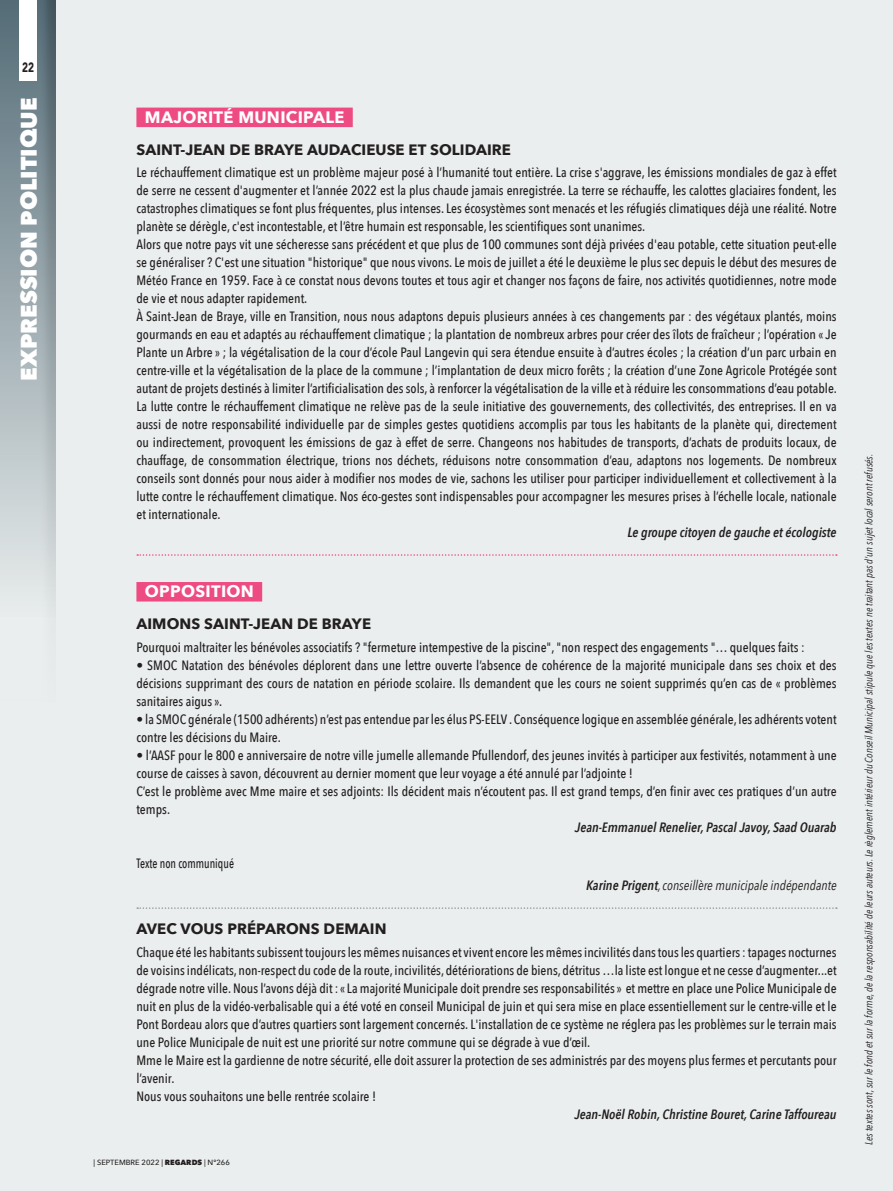
<style>
.page{position:relative;width:893px;height:1191px;background:#eaeeee}
.page>*{position:absolute;margin:0;border:0;box-sizing:border-box;transform-origin:0 0}
.t1{font:800 22.5px "Avenir Next";color:#fff}
.Expression_pol_TIT{font:700 16.5px "Avenir Next";letter-spacing:.02em;color:#fff}
.Exprsession_pol_te{font:700 15px "Avenir Next";letter-spacing:.005em;color:#231f20}
.Expression_pol_sur{font:700 15px "Avenir Next";letter-spacing:.005em;color:#231f20}
.Eprssion_pol_texte{font:500 13.5px/18px "Avenir Next Condensed";color:#231f20;text-align:justify}
.Exprsession_pol_te-2{font:italic 600 13.5px "Avenir Next Condensed";color:#231f20}
.Exprsession_pol_te-3{font:italic 13.5px "Avenir Next Condensed";color:#231f20}
.Expresion_pol_sign{font:italic 600 13.5px "Avenir Next Condensed";color:#231f20}
.Exprsession_pol_te-4{font:500 13.5px "Avenir Next Condensed";color:#231f20;scale:.85 1}
.t2{font:900 13.5px "Avenir";color:#231f20;scale:.75 1}
.t3{font:italic 10.5px "Avenir Next Condensed";color:#231f20}
.t4{font:500 7.5px "Avenir Next";color:#231f20}
.s1{font-weight:600}
.s2{font-weight:800}
</style>
<div class="page">
<div style="left:136px;top:108px;width:217px;height:19px;background:#ef4b83"></div>
<svg style="left:137px;top:554px;width:700px;height:2px"></svg>
<div style="left:136px;top:582px;width:126px;height:19px;background:#ef4b83"></div>
<svg style="left:137px;top:907px;width:700px;height:2px"></svg>
<div style="left:0;top:0;width:57px;height:702px;background:#231f20;opacity:.85"></div>
<svg style="left:0;top:0;width:55px;height:617px"></svg>
<div style="left:20px;top:0;width:17px;height:81px;background:#fff"></div>
<p class="t2" style="left:22px;top:56px;width:17px">22</p>
<h1 class="t1" style="left:15px;top:381px;width:285px;rotate:-90deg">EXPRESSION POLITIQUE</h1>
<p class="Expression_pol_TIT" style="left:145px;top:103px;width:201px">MAJORITÉ MUNICIPALE</p>
<p class="Expression_pol_sur" style="left:136px;top:137px;width:376px">SAINT-JEAN DE BRAYE AUDACIEUSE ET SOLIDAIRE</p>
<p class="Eprssion_pol_texte" style="left:136px;top:163px;width:702px">Le réchauffement climatique est un problème majeur posé à l’humanité tout entière. La crise s'aggrave, les émissions mondiales de gaz à effet de serre ne cessent d'augmenter et l’année 2022 est la plus chaude jamais enregistrée. La terre se réchauffe, les calottes glaciaires fondent, les catastrophes climatiques se font plus fréquentes, plus intenses. Les écosystèmes sont menacés et les réfugiés climatiques déjà une réalité. Notre planète se dérègle, c'est incontestable, et l’être humain est responsable, les scientifiques sont unanimes.</p>
<p class="Eprssion_pol_texte" style="left:136px;top:235px;width:702px">Alors que notre pays vit une sécheresse sans précédent et que plus de 100 communes sont déjà privées d'eau potable, cette situation peut-elle se généraliser ? C'est une situation "historique" que nous vivons. Le mois de juillet a été le deuxième le plus sec depuis le début des mesures de Météo France en 1959. Face à ce constat nous devons toutes et tous agir et changer nos façons de faire, nos activités quotidiennes, notre mode de vie et nous adapter rapidement.</p>
<p class="Eprssion_pol_texte" style="left:136px;top:307px;width:702px">À Saint-Jean de Braye, ville en Transition, nous nous adaptons depuis plusieurs années à ces changements par : des végétaux plantés, moins gourmands en eau et adaptés au réchauffement climatique ; la plantation de nombreux arbres pour créer des îlots de fraîcheur ; l’opération « Je Plante un Arbre » ; la végétalisation de la cour d’école Paul Langevin qui sera étendue ensuite à d’autres écoles ; la création d’un parc urbain en centre-ville et la végétalisation de la place de la commune ; l’implantation de deux micro forêts ; la création d’une Zone Agricole Protégée sont autant de projets destinés à limiter l’artificialisation des sols, à renforcer la végétalisation de la ville et à réduire les consommations d’eau potable.</p>
<p class="Eprssion_pol_texte" style="left:136px;top:397px;width:702px">La lutte contre le réchauffement climatique ne relève pas de la seule initiative des gouvernements, des collectivités, des entreprises. Il en va aussi de notre responsabilité individuelle par de simples gestes quotidiens accomplis par tous les habitants de la planète qui, directement ou indirectement, provoquent les émissions de gaz à effet de serre. Changeons nos habitudes de transports, d’achats de produits locaux, de chauffage, de consommation électrique, trions nos déchets, réduisons notre consommation d’eau, adaptons nos logements. De nombreux conseils sont donnés pour nous aider à modifier nos modes de vie, sachons les utiliser pour participer individuellement et collectivement à la lutte contre le réchauffement climatique. Nos éco-gestes sont indispensables pour accompagner les mesures prises à l’échelle locale, nationale et internationale.</p>
<p class="Expresion_pol_sign" style="left:627px;top:524px;width:211px">Le groupe citoyen de gauche et écologiste</p>
<p class="Expression_pol_TIT" style="left:145px;top:577px;width:111px">OPPOSITION</p>
<p class="Exprsession_pol_te" style="left:136px;top:611px;width:236px">AIMONS SAINT-JEAN DE BRAYE</p>
<p class="Eprssion_pol_texte" style="left:136px;top:638px;width:670px">Pourquoi maltraiter les bénévoles associatifs ? "fermeture intempestive de la piscine", "non respect des engagements "… quelques faits :</p>
<p class="Eprssion_pol_texte" style="left:136px;top:656px;width:702px">• SMOC Natation des bénévoles déplorent dans une lettre ouverte l’absence de cohérence de la majorité municipale dans ses choix et des décisions supprimant des cours de natation en période scolaire. Ils demandent que les cours ne soient supprimés qu’en cas de « problèmes sanitaires aigus ».</p>
<p class="Eprssion_pol_texte" style="left:136px;top:710px;width:702px">• la SMOC générale (1500 adhérents) n’est pas entendue par les élus PS-EELV . Conséquence logique en assemblée générale, les adhérents votent contre les décisions du Maire.</p>
<p class="Eprssion_pol_texte" style="left:136px;top:746px;width:702px">• l’AASF pour le 800 e anniversaire de notre ville jumelle allemande Pfullendorf, des jeunes invités à participer aux festivités, notamment à une course de caisses à savon, découvrent au dernier moment que leur voyage a été annulé par l’adjointe !</p>
<p class="Eprssion_pol_texte" style="left:136px;top:782px;width:702px">C’est le problème avec Mme maire et ses adjoints: Ils décident mais n’écoutent pas. Il est grand temps, d’en finir avec ces pratiques d’un autre temps.</p>
<p class="Exprsession_pol_te-2" style="left:575px;top:818px;width:263px">Jean-Emmanuel Renelier, Pascal Javoy, Saad Ouarab</p>
<p class="Exprsession_pol_te-4" style="left:136px;top:854px;width:116px">Texte non communiqué</p>
<p class="Exprsession_pol_te-3" style="left:586px;top:877px;width:252px"><span class="s1">Karine Prigent</span>,conseillère municipale indépendante</p>
<p class="Exprsession_pol_te" style="left:136px;top:916px;width:252px">AVEC VOUS PRÉPARONS DEMAIN</p>
<p class="Eprssion_pol_texte" style="left:136px;top:943px;width:702px">Chaque été les habitants subissent toujours les mêmes nuisances et vivent encore les mêmes incivilités dans tous les quartiers : tapages nocturnes de voisins indélicats, non-respect du code de la route, incivilités, détériorations de biens, détritus …la liste est longue et ne cesse d’augmenter...et dégrade notre ville. Nous l’avons déjà dit : « La majorité Municipale doit prendre ses responsabilités » et mettre en place une Police Municipale de nuit en plus de la vidéo-verbalisable qui a été voté en conseil Municipal de juin et qui sera mise en place essentiellement sur le centre-ville et le Pont Bordeau alors que d’autres quartiers sont largement concernés. L'installation de ce système ne réglera pas les problèmes sur le terrain mais une Police Municipale de nuit est une priorité sur notre commune qui se dégrade à vue d’œil.</p>
<p class="Eprssion_pol_texte" style="left:136px;top:1051px;width:702px">Mme le Maire est la gardienne de notre sécurité, elle doit assurer la protection de ses administrés par des moyens plus fermes et percutants pour l’avenir.</p>
<p class="Eprssion_pol_texte" style="left:136px;top:1087px;width:241px">Nous vous souhaitons une belle rentrée scolaire !</p>
<p class="Exprsession_pol_te-2" style="left:574px;top:1105px;width:264px">Jean-Noël Robin, Christine Bouret, Carine Taffoureau</p>
<p class="t4" style="left:94px;top:1156px;width:138px">| SEPTEMBRE 2022 | <span class="s2">REGARDS</span> | N°266</p>
<p class="t3" style="left:862px;top:1144px;width:692px;rotate:-90deg">Les textes sont, sur le fond et sur la forme, de la responsabilité de leurs auteurs. Le règlement intérieur du Conseil Municipal stipule que les textes ne traitant pas d'un sujet local seront refusés.</p>
</div>
